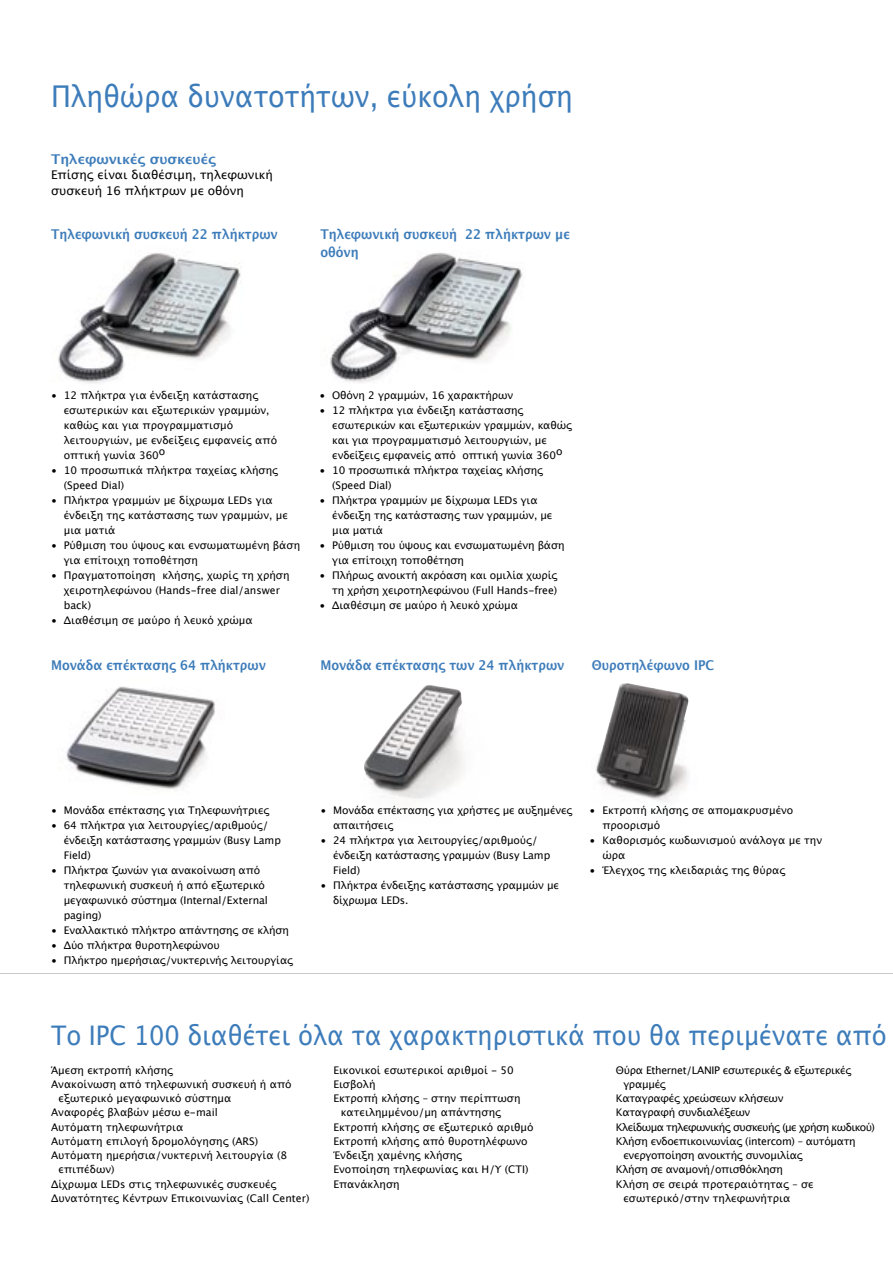
<style>
.page{position:relative;width:893px;height:1263px;background:#fff}
.page>*{position:absolute;margin:0;border:0;box-sizing:border-box;transform-origin:0 0}
.t1{font:30px "Lucida Grande";color:#3d7cba;scale:.9 1}
.t2{font:27px "Lucida Grande";color:#3d7cba;scale:.9 1}
.t3{font:700 13.5px/18.8px "Lucida Grande";color:#3d7cba;scale:.9 1}
.t4{font:700 13.5px "Lucida Grande";color:#3d7cba}
.t5{font:12px/15.8px "Lucida Grande";color:#000}
.t6{font:10.5px/15px "Lucida Grande";letter-spacing:-.01em;color:#000}
.t7{font:10.5px "Lucida Grande";letter-spacing:-.05em;color:#000}
</style>
<div class="page">
<img style="left:330px;top:253px;width:193px;height:130px">
<img style="left:58px;top:253px;width:183px;height:130px">
<hr style="left:0;top:973px;width:893px;height:1px;background:#c7c9cb">
<img style="left:364px;top:685px;width:101px;height:114px">
<img style="left:66px;top:686px;width:150px;height:104px">
<img style="left:596px;top:683px;width:93px;height:118px">
<h1 class="t1" style="left:51px;top:79px;width:581px">Πληθώρα δυνατοτήτων, εύκολη χρήση</h1>
<p class="t4" style="left:51px;top:151px;width:166px">Τηλεφωνικές συσκευές</p>
<p class="t5" style="left:51px;top:167px;width:223px">Επίσης είναι διαθέσιμη, τηλεφωνική συσκευή 16 πλήκτρων με οθόνη</p>
<p class="t3" style="left:51px;top:224px;width:253px">Τηλεφωνική συσκευή 22 πλήκτρων</p>
<p class="t3" style="left:320px;top:224px;width:279px">Τηλεφωνική συσκευή 22 πλήκτρων με οθόνη</p>
<p class="t6" style="left:64px;top:387px;width:215px;text-indent:-13px">• 12 πλήκτρα για ένδειξη κατάστασης εσωτερικών και εξωτερικών γραμμών, καθώς και για προγραμματισμό λειτουργιών, με ενδείξεις εμφανείς από οπτική γωνία 360ο</p>
<p class="t6" style="left:64px;top:462px;width:216px;text-indent:-13px">• 10 προσωπικά πλήκτρα ταχείας κλήσης (Speed Dial)</p>
<p class="t6" style="left:64px;top:492px;width:226px;text-indent:-13px">• Πλήκτρα γραμμών με δίχρωμα LEDs για ένδειξη της κατάστασης των γραμμών, με μια ματιά</p>
<p class="t6" style="left:64px;top:537px;width:238px;text-indent:-13px">• Ρύθμιση του ύψους και ενσωματωμένη βάση για επίτοιχη τοποθέτηση</p>
<p class="t6" style="left:64px;top:567px;width:227px;text-indent:-13px">• Πραγματοποίηση κλήσης, χωρίς τη χρήση χειροτηλεφώνου (Hands-free dial/answer back)</p>
<p class="t6" style="left:51px;top:612px;width:203px">• Διαθέσιμη σε μαύρο ή λευκό χρώμα</p>
<p class="t6" style="left:319px;top:387px;width:195px">• Οθόνη 2 γραμμών, 16 χαρακτήρων</p>
<p class="t6" style="left:332px;top:402px;width:241px;text-indent:-13px">• 12 πλήκτρα για ένδειξη κατάστασης εσωτερικών και εξωτερικών γραμμών, καθώς και για προγραμματισμό λειτουργιών, με ενδείξεις εμφανείς από οπτική γωνία 360ο</p>
<p class="t6" style="left:332px;top:462px;width:212px;text-indent:-13px">• 10 προσωπικά πλήκτρα ταχείας κλήσης (Speed Dial)</p>
<p class="t6" style="left:332px;top:492px;width:222px;text-indent:-13px">• Πλήκτρα γραμμών με δίχρωμα LEDs για ένδειξη της κατάστασης των γραμμών, με μια ματιά</p>
<p class="t6" style="left:332px;top:537px;width:234px;text-indent:-13px">• Ρύθμιση του ύψους και ενσωματωμένη βάση για επίτοιχη τοποθέτηση</p>
<p class="t6" style="left:319px;top:567px;width:240px;text-align:right">• Πλήρως ανοικτή ακρόαση και ομιλία χωρίς τη χρήση χειροτηλεφώνου (Full Hands-free)</p>
<p class="t6" style="left:319px;top:597px;width:200px">• Διαθέσιμη σε μαύρο ή λευκό χρώμα</p>
<p class="t3" style="left:51px;top:656px;width:240px">Μονάδα επέκτασης 64 πλήκτρων</p>
<p class="t3" style="left:320px;top:656px;width:273px">Μονάδα επέκτασης των 24 πλήκτρων</p>
<p class="t3" style="left:592px;top:656px;width:137px">Θυροτηλέφωνο IPC</p>
<p class="t6" style="left:51px;top:802px;width:220px">• Μονάδα επέκτασης για Τηλεφωνήτριες</p>
<p class="t6" style="left:64px;top:817px;width:219px;text-indent:-13px">• 64 πλήκτρα για λειτουργίες/αριθμούς/ ένδειξη κατάστασης γραμμών (Busy Lamp<br>Field)</p>
<p class="t6" style="left:64px;top:862px;width:206px;text-indent:-13px">• Πλήκτρα ζωνών για ανακοίνωση από τηλεφωνική συσκευή ή από εξωτερικό μεγαφωνικό σύστημα (Internal/External paging)</p>
<p class="t6" style="left:51px;top:922px;width:239px">• Εναλλακτικό πλήκτρο απάντησης σε κλήση</p>
<p class="t6" style="left:51px;top:937px;width:170px">• Δύο πλήκτρα θυροτηλεφώνου</p>
<p class="t6" style="left:51px;top:952px;width:244px">• Πλήκτρο ημερήσιας/νυκτερινής λειτουργίας</p>
<p class="t6" style="left:333px;top:802px;width:241px;text-indent:-13px">• Μονάδα επέκτασης για χρήστες με αυξημένες απαιτήσεις</p>
<p class="t6" style="left:333px;top:832px;width:219px;text-indent:-13px">• 24 πλήκτρα για λειτουργίες/αριθμούς/ ένδειξη κατάστασης γραμμών (Busy Lamp<br>Field)</p>
<p class="t6" style="left:333px;top:877px;width:227px;text-indent:-13px">• Πλήκτρα ένδειξης κατάστασης γραμμών με δίχρωμα LEDs.</p>
<p class="t6" style="left:602px;top:802px;width:192px;text-indent:-13px">• Εκτροπή κλήσης σε απομακρυσμένο προορισμό</p>
<p class="t6" style="left:602px;top:832px;width:221px;text-indent:-13px">• Καθορισμός κωδωνισμού ανάλογα με την ώρα</p>
<p class="t6" style="left:590px;top:862px;width:197px">• Έλεγχος της κλειδαριάς της θύρας</p>
<h2 class="t2" style="left:51px;top:1020px;width:930px">Το ΙPC 100 διαθέτει όλα τα χαρακτηριστικά που θα περιμένατε από</h2>
<p class="t6" style="left:51px;top:1062px;width:124px">Άμεση εκτροπή κλήσης</p>
<p class="t6" style="left:51px;top:1077px;width:242px">Ανακοίνωση από τηλεφωνική συσκευή ή από</p>
<p class="t6" style="left:59px;top:1091px;width:174px">εξωτερικό μεγαφωνικό σύστημα</p>
<p class="t6" style="left:51px;top:1105px;width:168px">Aναφορές βλαβών μέσω e-mail</p>
<p class="t6" style="left:51px;top:1119px;width:134px">Αυτόματη τηλεφωνήτρια</p>
<p class="t6" style="left:51px;top:1134px;width:209px">Αυτόματη επιλογή δρομολόγησης (ARS)</p>
<p class="t6" style="left:51px;top:1148px;width:238px">Aυτόματη ημερήσια/νυκτερινή λειτουργία (8</p>
<p class="t6" style="left:59px;top:1162px;width:58px">επιπέδων)</p>
<p class="t6" style="left:51px;top:1176px;width:227px">Δίχρωμα LEDs στις τηλεφωνικές συσκευές</p>
<p class="t6" style="left:51px;top:1191px;width:260px">Δυνατότητες Κέντρων Επικοινωνίας (Call Center)</p>
<p class="t6" style="left:333px;top:1062px;width:182px">Εικονικοί εσωτερικοί αριθμοί - 50</p>
<p class="t6" style="left:333px;top:1077px;width:44px">Εισβολή</p>
<p class="t6" style="left:333px;top:1091px;width:189px">Εκτροπή κλήσης – στην περίπτωση</p>
<p class="t6" style="left:341px;top:1105px;width:162px">κατειλημμένου/μη απάντησης</p>
<p class="t6" style="left:333px;top:1119px;width:202px">Εκτροπή κλήσης σε εξωτερικό αριθμό</p>
<p class="t6" style="left:333px;top:1134px;width:196px">Εκτροπή κλήσης από θυροτηλέφωνο</p>
<p class="t6" style="left:333px;top:1148px;width:130px">Ένδειξη χαμένης κλήσης</p>
<p class="t6" style="left:333px;top:1162px;width:197px">Eνοποίηση τηλεφωνίας και Η/Υ (CTI)</p>
<p class="t6" style="left:333px;top:1176px;width:68px">Επανάκληση</p>
<p class="t6" style="left:616px;top:1062px;width:237px">Θύρα Ethernet/LANIP εσωτερικές &amp; εξωτερικές</p>
<p class="t6" style="left:623px;top:1077px;width:44px">γραμμές</p>
<p class="t6" style="left:616px;top:1091px;width:169px">Καταγραφές χρεώσεων κλήσεων</p>
<p class="t6" style="left:616px;top:1105px;width:136px">Καταγραφή συνδιαλέξεων</p>
<p class="t7" style="left:616px;top:1121px;width:261px">Κλείδωμα τηλεφωνικής συσκευής (με χρήση κωδικού)</p>
<p class="t6" style="left:616px;top:1134px;width:241px">Κλήση ενδοεπικοινωνίας (intercom) – αυτόματη</p>
<p class="t6" style="left:623px;top:1148px;width:181px">ενεργοποίηση ανοικτής συνομιλίας</p>
<p class="t6" style="left:616px;top:1162px;width:169px">Κλήση σε αναμονή/οπισθόκληση</p>
<p class="t6" style="left:616px;top:1176px;width:199px">Kλήση σε σειρά προτεραιότητας – σε</p>
<p class="t6" style="left:623px;top:1191px;width:168px">εσωτερικό/στην τηλεφωνήτρια</p>
</div>
